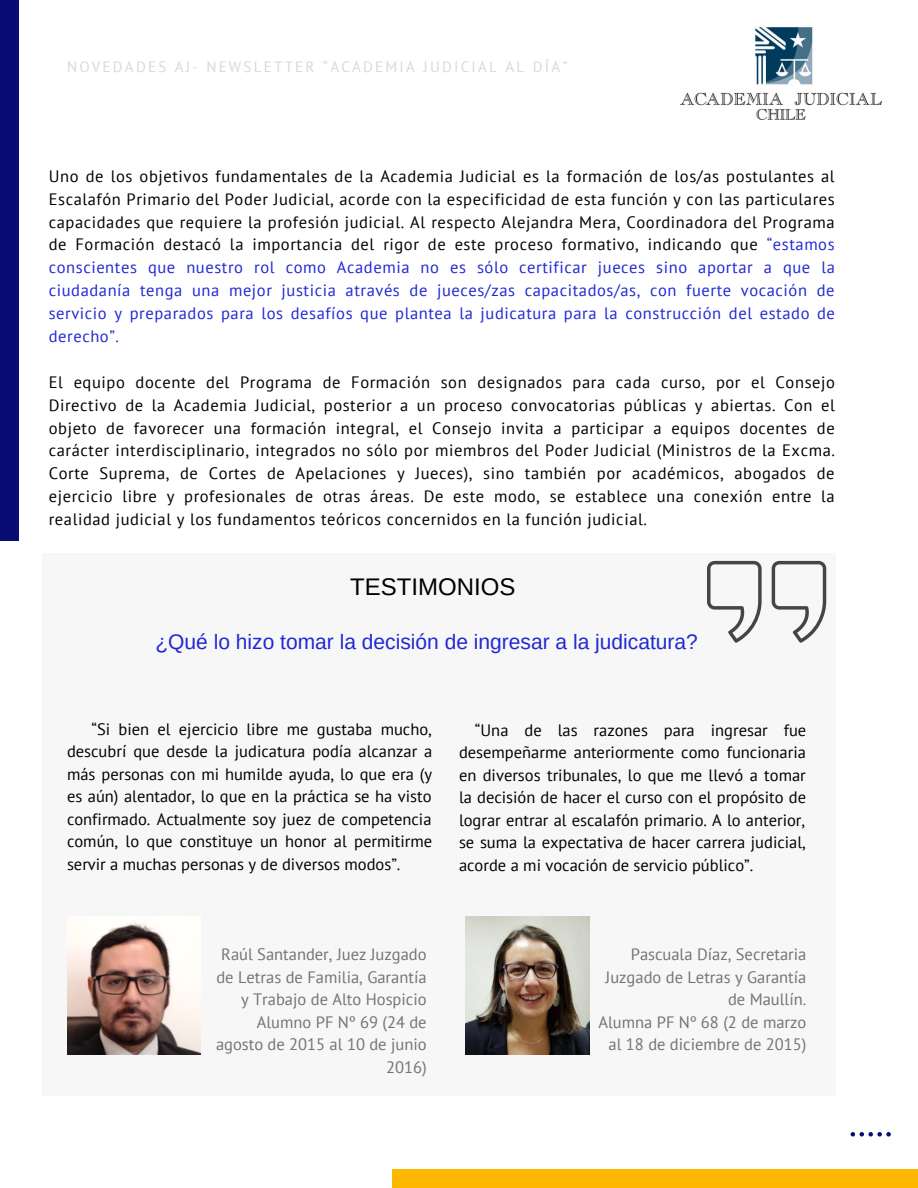
<style>
.page{position:relative;width:918px;height:1188px;background:#fff}
.page>*{position:absolute;margin:0;border:0;box-sizing:border-box;transform-origin:0 0}
.t1{font:24px "Arimo";color:#000}
.t2{font:21px "Arimo";color:#2028d4}
.t3{font:16.5px/23px "PT Sans";letter-spacing:.015em;color:#000;text-align:justify}
.t4{font:16.5px/22.5px "PT Sans";color:#737373;text-align:right}
.t5{font:15px "PT Sans";letter-spacing:.15em;color:#d9d9d9}
.s1{color:#2028d4}
</style>
<div class="page">
<div style="left:0;top:0;width:18px;height:541px;background:#080d74"></div>
<div style="left:393px;top:1170px;width:525px;height:18px;background:#ffb800"></div>
<div style="left:43px;top:554px;width:793px;height:542px;background:#f7f7f7"></div>
<img style="left:67px;top:922px;width:134px;height:133px">
<svg style="left:707px;top:561px;width:55px;height:82px"></svg>
<svg style="left:772px;top:561px;width:54px;height:82px"></svg>
<img style="left:680px;top:27px;width:202px;height:93px">
<svg style="left:851px;top:1132px;width:40px;height:5px"></svg>
<img style="left:465px;top:917px;width:124px;height:138px">
<p class="t5" style="left:67px;top:57px;width:502px">NOVEDADES AJ- NEWSLETTER “ACADEMIA JUDICIAL AL DÍA”</p>
<p class="t3" style="left:49px;top:164px;width:788px">Uno de los objetivos fundamentales de la Academia Judicial es la formación de los/as postulantes al Escalafón Primario del Poder Judicial, acorde con la especificidad de esta función y con las particulares capacidades que requiere la profesión judicial. Al respecto Alejandra Mera, Coordinadora del Programa de Formación destacó la importancia del rigor de este proceso formativo, indicando que <span class="s1">“estamos conscientes que nuestro rol como Academia no es sólo certificar jueces sino aportar a que la ciudadanía tenga una mejor justicia através de jueces/zas capacitados/as, con fuerte vocación de servicio y preparados para los desafíos que plantea la judicatura para la construcción del estado de derecho”.</span></p>
<p class="t3" style="left:49px;top:370px;width:788px">El equipo docente del Programa de Formación son designados para cada curso, por el Consejo Directivo de la Academia Judicial, posterior a un proceso convocatorias públicas y abiertas. Con el objeto de favorecer una formación integral, el Consejo invita a participar a equipos docentes de carácter interdisciplinario, integrados no sólo por miembros del Poder Judicial (Ministros de la Excma.<br>Corte Suprema, de Cortes de Apelaciones y Jueces), sino también por académicos, abogados de ejercicio libre y profesionales de otras áreas. De este modo, se establece una conexión entre la realidad judicial y los fundamentos teóricos concernidos en la función judicial.</p>
<h1 class="t1" style="left:350px;top:573px;width:167px">TESTIMONIOS</h1>
<p class="t2" style="left:155px;top:630px;width:544px">¿Qué lo hizo tomar la decisión de ingresar a la judicatura?</p>
<p class="t3" style="left:67px;top:717px;width:367px;line-height:22.5px;text-indent:24px">“Si bien el ejercicio libre me gustaba mucho, descubrí que desde la judicatura podía alcanzar a más personas con mi humilde ayuda, lo que era (y es aún) alentador, lo que en la práctica se ha visto confirmado. Actualmente soy juez de competencia común, lo que constituye un honor al permitirme servir a muchas personas y de diversos modos”.</p>
<p class="t3" style="left:459px;top:718px;width:349px;line-height:22.5px;text-indent:16px">“Una de las razones para ingresar fue desempeñarme anteriormente como funcionaria en diversos tribunales, lo que me llevó a tomar la decisión de hacer el curso con el propósito de lograr entrar al escalafón primario. A lo anterior, se suma la expectativa de hacer carrera judicial, acorde a mi vocación de servicio público”.</p>
<p class="t4" style="left:216px;top:943px;width:212px">Raúl Santander, Juez Juzgado de Letras de Familia, Garantía y Trabajo de Alto Hospicio<br>Alumno PF Nº 69 (24 de agosto de 2015 al 10 de junio<br>2016)</p>
<p class="t4" style="left:598px;top:943px;width:209px">Pascuala Díaz, Secretaria<br>Juzgado de Letras y Garantía de Maullín.<br>Alumna PF Nº 68 (2 de marzo al 18 de diciembre de 2015)</p>
</div>
